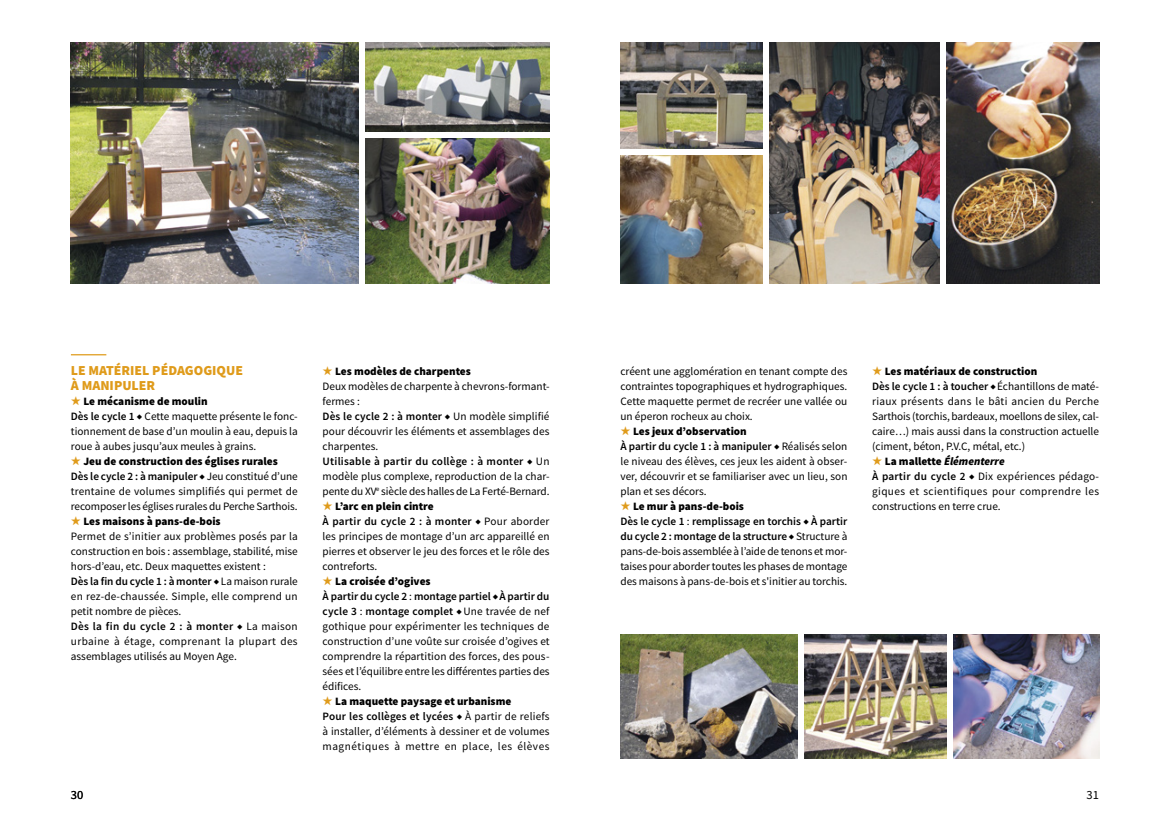
<style>
.page{position:relative;width:1170px;height:826px;background:#fff}
.page>*{position:absolute;margin:0;border:0;box-sizing:border-box;transform-origin:0 0}
.t1{font:900 13.75px/15px "Source Sans Pro";color:#df9b1b}
.t2{font:12.5px "Source Sans Pro";color:#000}
.t3{font:11.25px/15px "Source Sans Pro";color:#000}
.t4{font:11.25px/15px "Source Sans Pro";letter-spacing:.02em;color:#000}
.s1{color:#df9b1b}
.s2{font-weight:900}
.s3{font-weight:600}
.s4{font-weight:900;font-size:6.25px}
.s5{font-weight:900;font-style:italic}
</style>
<div class="page">
<img style="left:769px;top:43px;width:170px;height:240px">
<img style="left:620px;top:156px;width:142px;height:127px">
<img style="left:620px;top:634px;width:177px;height:124px">
<img style="left:946px;top:43px;width:152px;height:240px">
<img style="left:804px;top:634px;width:142px;height:124px">
<img style="left:953px;top:634px;width:145px;height:124px">
<img style="left:365px;top:138px;width:184px;height:145px">
<img style="left:620px;top:43px;width:142px;height:106px">
<img style="left:71px;top:43px;width:287px;height:240px">
<hr style="left:71px;top:354px;width:35px;height:1px;background:#df9b1b">
<img style="left:365px;top:43px;width:184px;height:88px">
<p class="t1" style="left:71px;top:362px;width:173px">LE MATÉRIEL PÉDAGOGIQUE<br>À MANIPULER</p>
<p class="t3" style="left:71px;top:393px;width:228px"><span class="s1">★</span> <span class="s2">Le mécanisme de moulin<br></span><span class="s3">Dès le cycle 1</span> <span class="s4">◆</span> Cette maquette présente le fonc&shy;tionnement de base d’un moulin à eau, depuis la roue à aubes jusqu’aux meules à grains.</p>
<p class="t3" style="left:71px;top:453px;width:228px"><span class="s1">★</span> <span class="s2">Jeu de construction des églises rurales </span><span class="s3">Dès le cycle 2 : à manipuler</span> <span class="s4">◆</span> Jeu constitué d’une trentaine de volumes simplifiés qui permet de recomposer les églises rurales du Perche Sarthois.</p>
<p class="t3" style="left:71px;top:513px;width:228px"><span class="s1">★</span> <span class="s2">Les maisons à pans-de-bois<br></span>Permet de s’initier aux problèmes posés par la construction en bois : assemblage, stabilité, mise hors-d’eau, etc. Deux maquettes existent :<br><span class="s3">Dès la fin du cycle 1 : à monter</span> <span class="s4">◆</span> La maison rurale en rez-de-chaussée. Simple, elle comprend un petit nombre de pièces.<br><span class="s3">Dès la fin du cycle 2 : à monter</span> <span class="s4">◆</span> La maison urbaine à étage, comprenant la plupart des assemblages utilisés au Moyen Age.</p>
<p class="t3" style="left:322px;top:363px;width:228px"><span class="s1">★</span> <span class="s2">Les modèles de charpentes<br></span>Deux modèles de charpente à chevrons-formant&shy;fermes :<br><span class="s3">Dès le cycle 2 : à monter</span> <span class="s4">◆</span> Un modèle simplifié pour découvrir les éléments et assemblages des charpentes.<br><span class="s3">Utilisable à partir du collège : à monter</span> <span class="s4">◆</span> Un modèle plus complexe, reproduction de la char&shy;pente du XV<sup>e</sup> siècle des halles de La Ferté-Bernard.</p>
<p class="t3" style="left:322px;top:498px;width:228px"><span class="s1">★</span> <span class="s2">L’arc en plein cintre<br></span><span class="s3">À partir du cycle 2 : à monter</span> <span class="s4">◆</span> Pour aborder les principes de montage d’un arc appareillé en pierres et observer le jeu des forces et le rôle des contreforts.</p>
<p class="t3" style="left:322px;top:573px;width:228px"><span class="s1">★</span> <span class="s2">La croisée d’ogives<br></span><span class="s3">À partir du cycle 2</span> : <span class="s3">montage partiel</span> <span class="s4">◆</span> <span class="s3">À partir du cycle 3</span> : <span class="s3">montage complet</span> <span class="s4">◆</span> Une travée de nef gothique pour expérimenter les techniques de construction d’une voûte sur croisée d’ogives et comprendre la répartition des forces, des pous&shy;sées et l’équilibre entre les différentes parties des édifices.</p>
<p class="t3" style="left:322px;top:693px;width:228px"><span class="s1">★</span> <span class="s2">La maquette paysage et urbanisme<br></span><span class="s3">Pour les collèges et lycées</span> <span class="s4">◆</span> À partir de reliefs à installer, d’éléments à dessiner et de volumes magnétiques à mettre en place, les élèves</p>
<p class="t3" style="left:620px;top:363px;width:228px;text-align:justify">créent une agglomération en tenant compte des contraintes topographiques et hydrographiques.<br>Cette maquette permet de recréer une vallée ou un éperon rocheux au choix.</p>
<p class="t3" style="left:620px;top:423px;width:228px"><span class="s1">★</span> <span class="s2">Les jeux d’observation<br></span><span class="s3">À partir du cycle 1 : à manipuler</span> <span class="s4">◆</span> Réalisés selon le niveau des élèves, ces jeux les aident à obser&shy;ver, découvrir et se familiariser avec un lieu, son plan et ses décors.</p>
<p class="t3" style="left:620px;top:498px;width:228px"><span class="s1">★</span> <span class="s2">Le mur à pans-de-bois<br></span><span class="s3">Dès le cycle 1</span> : <span class="s3">remplissage en torchis</span> <span class="s4">◆</span> <span class="s3">À partir du cycle 2 : montage de la structure</span> <span class="s4">◆</span> Structure à pans-de-bois assemblée à l’aide de tenons et mor&shy;taises pour aborder toutes les phases de montage des maisons à pans-de-bois et s'initier au torchis.</p>
<p class="t3" style="left:872px;top:363px;width:228px"><span class="s1">★</span> <span class="s2">Les matériaux de construction<br></span><span class="s3">Dès le cycle 1 : à toucher</span> <span class="s4">◆</span> Échantillons de maté&shy;riaux présents dans le bâti ancien du Perche Sarthois (torchis, bardeaux, moellons de silex, cal&shy;caire…) mais aussi dans la construction actuelle (ciment, béton, P.V.C, métal, etc.)</p>
<p class="t4" style="left:872px;top:453px;width:228px"><span class="s1">★</span> <span class="s2">La mallette</span> <span class="s5">Élémenterre<br></span><span class="s3">À partir du cycle 2</span> <span class="s4">◆</span> Dix expériences pédago&shy;giques et scientifiques pour comprendre les constructions en terre crue.</p>
<p class="t2" style="left:71px;top:787px;width:14px">30</p>
<p class="t2" style="left:1086px;top:787px;width:14px">31</p>
</div>
